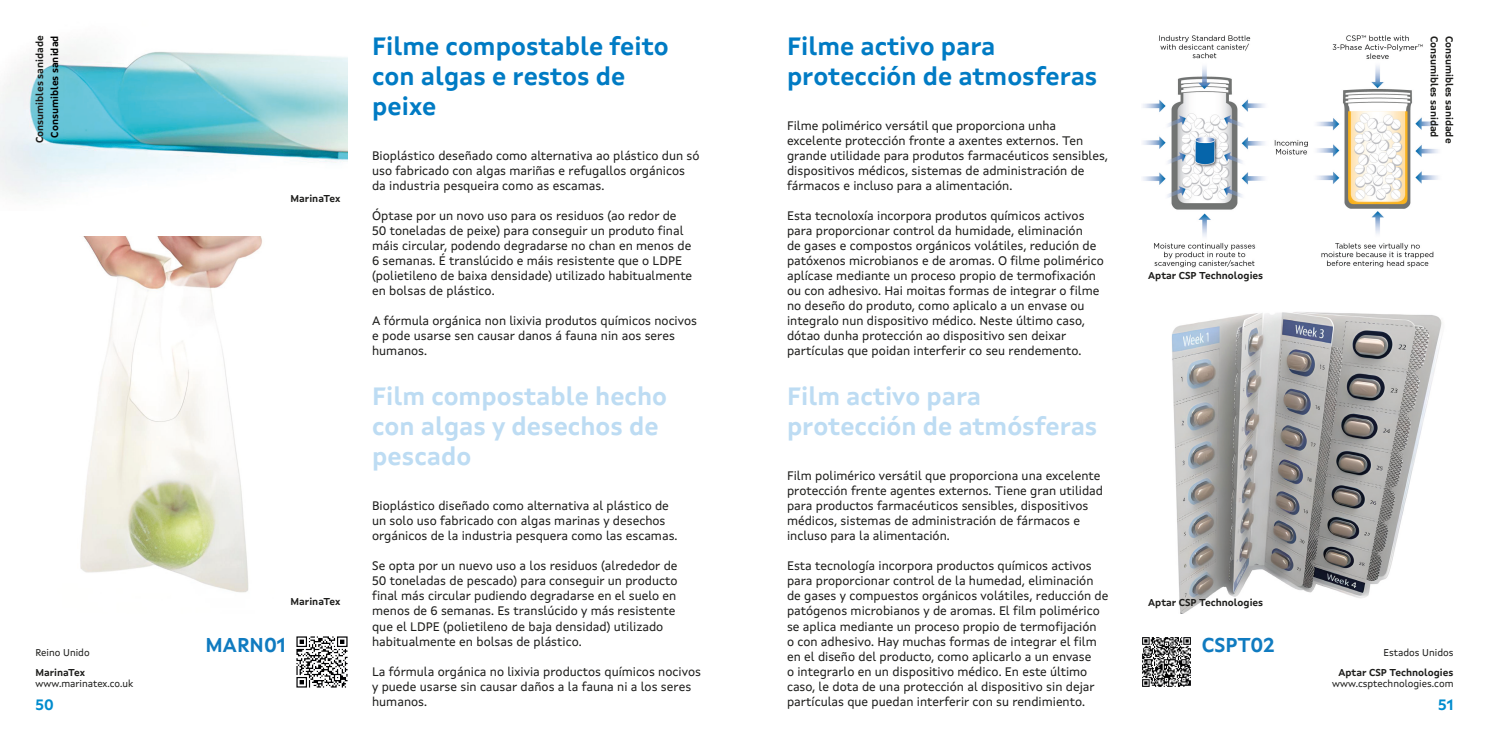
<style>
.page{position:relative;width:1489px;height:745px;background:#fff}
.page>*{position:absolute;margin:0;border:0;box-sizing:border-box;transform-origin:0 0}
.Título_mat_ES{font:700 25px/30px "Xunta Sans";color:#bddcf3}
.Título_mat_GAL{font:700 25px/30px "Xunta Sans";color:#007bc4}
.t1{font:700 20px "Xunta Sans";color:#107bc0}
.t2{font:700 15px "Xunta Sans";color:#008cce}
.t3{font:12.5px/15px "Xunta Sans";color:#1d1d1b}
.t4{font:700 10px "Xunta Sans";color:#1d1d1b}
.t5{font:10px "Xunta Sans";color:#1d1d1b}
.t6{font:700 10px "Xunta Sans";color:#000}
</style>
<div class="page">
<img style="left:296px;top:636px;width:51px;height:50px">
<img style="left:80px;top:236px;width:182px;height:357px">
<img style="left:0;top:48px;width:347px;height:148px">
<img style="left:1142px;top:637px;width:49px;height:49px">
<img style="left:1143px;top:35px;width:295px;height:233px">
<img style="left:1171px;top:312px;width:271px;height:301px">
<p class="Título_mat_GAL" style="left:372px;top:31px;width:298px">Filme compostable feito con algas e restos de</p>
<p class="Título_mat_GAL" style="left:372px;top:91px;width:66px">peixe</p>
<p class="t3" style="left:372px;top:148px;width:329px">Bioplástico deseñado como alternativa ao plástico dun só uso fabricado con algas mariñas e refugallos orgánicos da industria pesqueira como as escamas.</p>
<p class="t3" style="left:372px;top:208px;width:321px">Óptase por un novo uso para os residuos (ao redor de 50 toneladas de peixe) para conseguir un produto final máis circular, podendo degradarse no chan en menos de 6 semanas. É translúcido e máis resistente que o LDPE (polietileno de baixa densidade) utilizado habitualmente en bolsas de plástico.</p>
<p class="t3" style="left:372px;top:313px;width:326px">A fórmula orgánica non lixivia produtos químicos nocivos e pode usarse sen causar danos á fauna nin aos seres humanos.</p>
<p class="t4" style="left:34px;top:143px;width:109px;rotate:-90deg">Consumibles sanidade</p>
<p class="t6" style="left:49px;top:137px;width:103px;rotate:-90deg">Consumibles sanidad</p>
<p class="Título_mat_GAL" style="left:787px;top:31px;width:312px">Filme activo para protección de atmosferas</p>
<p class="t3" style="left:787px;top:118px;width:322px">Filme polimérico versátil que proporciona unha excelente protección fronte a axentes externos. Ten grande utilidade para produtos farmacéuticos sensibles, dispositivos médicos, sistemas de administración de fármacos e incluso para a alimentación.</p>
<p class="t3" style="left:787px;top:208px;width:318px">Esta tecnoloxía incorpora produtos químicos activos para proporcionar control da humidade, eliminación<br>de gases e compostos orgánicos volátiles, redución de patóxenos microbianos e de aromas. O filme polimérico aplícase mediante un proceso propio de termofixación ou con adhesivo. Hai moitas formas de integrar o filme no deseño do produto, como aplicalo a un envase ou integralo nun dispositivo médico. Neste último caso, dótao dunha protección ao dispositivo sen deixar partículas que poidan interferir co seu rendemento.</p>
<p class="t4" style="left:290px;top:192px;width:51px">MarinaTex</p>
<p class="t4" style="left:1148px;top:269px;width:116px">Aptar CSP Technologies</p>
<p class="t4" style="left:1440px;top:36px;width:103px;rotate:90deg">Consumibles sanidad</p>
<p class="t4" style="left:1455px;top:36px;width:109px;rotate:90deg">Consumibles sanidade</p>
<p class="Título_mat_ES" style="left:372px;top:381px;width:296px">Film compostable hecho con algas y desechos de pescado</p>
<p class="t3" style="left:372px;top:498px;width:307px">Bioplástico diseñado como alternativa al plástico de un solo uso fabricado con algas marinas y desechos orgánicos de la industria pesquera como las escamas.</p>
<p class="t3" style="left:372px;top:558px;width:307px">Se opta por un nuevo uso a los residuos (alrededor de 50 toneladas de pescado) para conseguir un producto final más circular pudiendo degradarse en el suelo en menos de 6 semanas. Es translúcido y más resistente que el LDPE (polietileno de baja densidad) utilizado habitualmente en bolsas de plástico.</p>
<p class="t3" style="left:372px;top:663px;width:330px">La fórmula orgánica no lixivia productos químicos nocivos y puede usarse sin causar daños a la fauna ni a los seres humanos.</p>
<p class="Título_mat_ES" style="left:787px;top:381px;width:196px">Film activo para</p>
<p class="Título_mat_ES" style="left:787px;top:411px;width:312px">protección de atmósferas</p>
<p class="t3" style="left:787px;top:468px;width:317px">Film polimérico versátil que proporciona una excelente protección frente agentes externos. Tiene gran utilidad para productos farmacéuticos sensibles, dispositivos médicos, sistemas de administración de fármacos e incluso para la alimentación.</p>
<p class="t3" style="left:787px;top:558px;width:323px">Esta tecnología incorpora productos químicos activos para proporcionar control de la humedad, eliminación de gases y compuestos orgánicos volátiles, reducción de patógenos microbianos y de aromas. El film polimérico se aplica mediante un proceso propio de termofijación<br>o con adhesivo. Hay muchas formas de integrar el film en el diseño del producto, como aplicarlo a un envase<br>o integrarlo en un dispositivo médico. En este último caso, le dota de una protección al dispositivo sin dejar partículas que puedan interferir con su rendimiento.</p>
<p class="t4" style="left:290px;top:595px;width:51px">MarinaTex</p>
<p class="t4" style="left:1148px;top:596px;width:116px">Aptar CSP Technologies</p>
<p class="t1" style="left:1201px;top:632px;width:74px">CSPT02</p>
<p class="t1" style="left:205px;top:632px;width:82px">MARN01</p>
<p class="t5" style="left:35px;top:646px;width:56px">Reino Unido</p>
<p class="t4" style="left:35px;top:666px;width:51px">MarinaTex</p>
<p class="t5" style="left:35px;top:677px;width:99px">www.marinatex.co.uk</p>
<p class="t5" style="left:1383px;top:646px;width:71px">Estados Unidos</p>
<p class="t4" style="left:1338px;top:666px;width:116px">Aptar CSP Technologies</p>
<p class="t5" style="left:1331px;top:677px;width:123px">www.csptechnologies.com</p>
<p class="t2" style="left:35px;top:694px;width:20px">50</p>
<p class="t2" style="left:1437px;top:694px;width:17px">51</p>
</div>
